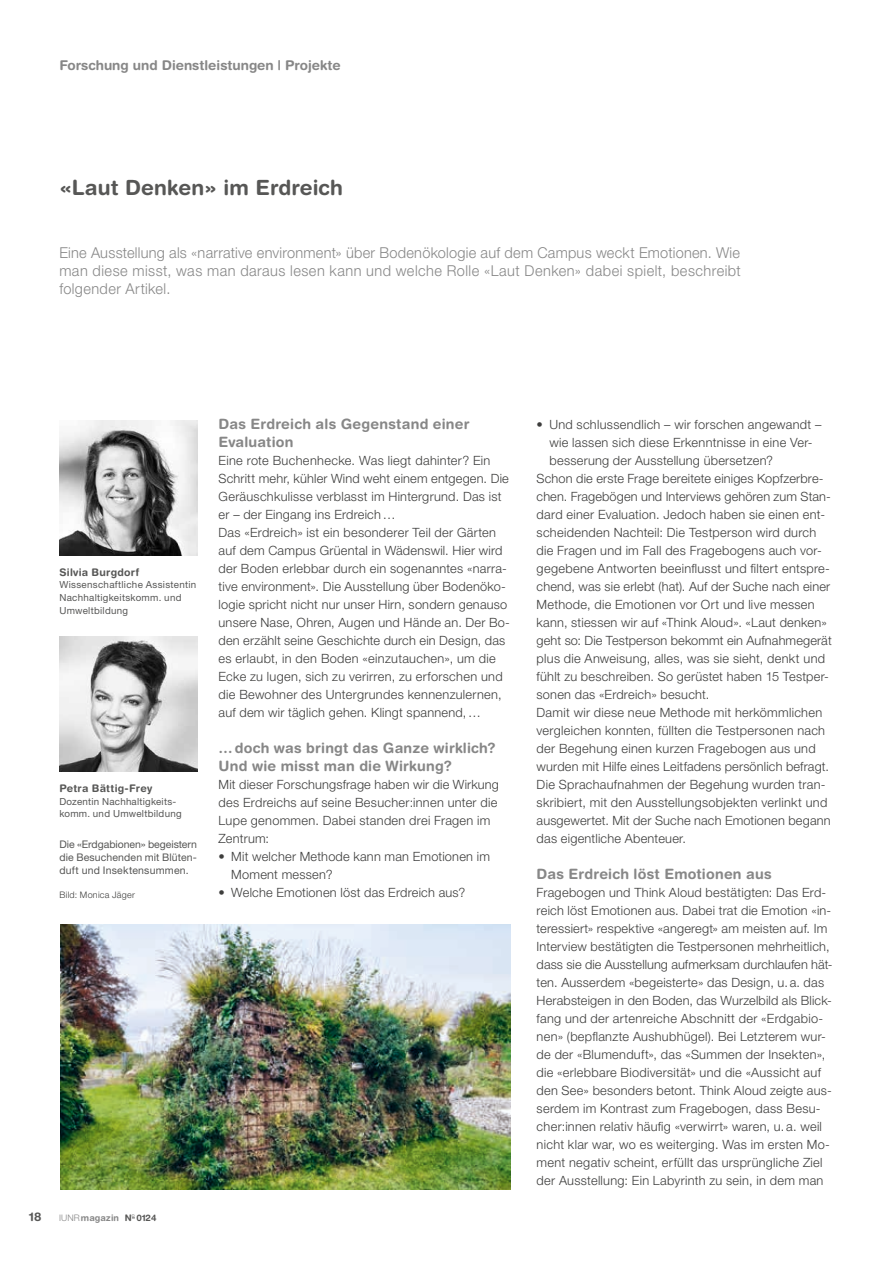
<style>
.page{position:relative;width:893px;height:1263px;background:#fff}
.page>*{position:absolute;margin:0;border:0;box-sizing:border-box;transform-origin:0 0}
.t1{font:700 21px "Helvetica Rounded LT Std";letter-spacing:.005em;color:#575756}
.t2{font:300 15px/18px "Helvetica Neue LT Pro";letter-spacing:.03em;color:#878787;text-align:justify}
.t3{font:700 14.25px/18px "Helvetica Rounded LT Std";letter-spacing:.015em;color:#878787}
.t4{font:700 13.5px "Helvetica Rounded LT Std";color:#878787}
.t5{font:300 12.75px/18px "Helvetica Neue LT Pro";letter-spacing:.02em;color:#3d3d3c}
.t6{font:700 12px "Helvetica Rounded LT Std";color:#575756}
.t7{font:10.5px/12.8px "Helvetica Neue LT Pro";letter-spacing:.015em;color:#575756;text-align:justify}
.t8{font:700 10.5px "Helvetica Rounded LT Std";letter-spacing:.025em;color:#575756}
.t9{font:9.75px/12.8px "Helvetica Neue LT Pro";letter-spacing:.03em;color:#575756}
.t10{font:700 9px "Helvetica Rounded LT Std";letter-spacing:.005em;color:#878787}
.t11{font:300 9px "Helvetica Neue LT Pro";letter-spacing:.03em;color:#3d3d3c}
.s1{font-family:"Helvetica Neue LT Pro";font-weight:300}
.s2{color:#575756}
</style>
<div class="page">
<img style="left:59px;top:636px;width:138px;height:135px">
<img style="left:60px;top:420px;width:137px;height:135px">
<img style="left:60px;top:924px;width:450px;height:266px">
<p class="t4" style="left:60px;top:57px;width:283px">Forschung und Dienstleistungen | Projekte</p>
<h1 class="t1" style="left:59px;top:175px;width:285px">«Laut Denken» im Erdreich</h1>
<p class="t2" style="left:59px;top:243px;width:683px">Eine Ausstellung als «narrative environment» über Bodenökologie auf dem Campus weckt Emotionen. Wie man diese misst, was man daraus lesen kann und welche Rolle «Laut Denken» dabei spielt, beschreibt folgender Artikel.</p>
<p class="t8" style="left:59px;top:566px;width:82px">Silvia Burgdorf</p>
<p class="t9" style="left:59px;top:578px;width:138px">Wissenschaftliche Assistentin<br>Nachhaltigkeitskomm. und<br>Umweltbildung</p>
<p class="t8" style="left:59px;top:782px;width:94px">Petra Bättig-Frey</p>
<p class="t9" style="left:59px;top:795px;width:124px">Dozentin Nachhaltigkeits&shy;komm. und Umweltbildung</p>
<p class="t7" style="left:60px;top:838px;width:139px">Die «Erdgabionen» begeistern die Besuchenden mit Blüten&shy;duft und Insektensummen.</p>
<p class="t11" style="left:60px;top:889px;width:77px">Bild: Monica Jäger</p>
<p class="t3" style="left:219px;top:415px;width:253px">Das Erdreich als Gegenstand einer<br>Evaluation</p>
<p class="t5" style="left:219px;top:451px;width:293px">Eine rote Buchenhecke. Was liegt dahinter? Ein Schritt mehr, kühler Wind weht einem entgegen. Die Geräuschkulisse verblasst im Hintergrund. Das ist er – der Eingang ins Erdreich…<br>Das «Erdreich» ist ein besonderer Teil der Gärten auf dem Campus Grüental in Wädenswil. Hier wird der Boden erlebbar durch ein sogenanntes «narra&shy;tive environment». Die Ausstellung über Bodenöko&shy;logie spricht nicht nur unser Hirn, sondern genauso unsere Nase, Ohren, Augen und Hände an. Der Bo&shy;den erzählt seine Geschichte durch ein Design, das es erlaubt, in den Boden «einzutauchen», um die Ecke zu lugen, sich zu verirren, zu erforschen und die Bewohner des Untergrundes kennenzulernen, auf dem wir täglich gehen. Klingt spannend,…</p>
<p class="t3" style="left:219px;top:739px;width:279px">…doch was bringt das Ganze wirklich?<br>Und wie misst man die Wirkung?</p>
<p class="t5" style="left:219px;top:775px;width:282px">Mit dieser Forschungsfrage haben wir die Wirkung des Erdreichs auf seine Besucher:innen unter die Lupe genommen. Dabei standen drei Fragen im Zentrum:</p>
<p class="t5" style="left:231px;top:847px;width:260px;text-indent:-13px">• Mit welcher Methode kann man Emotionen im<br>Moment messen?</p>
<p class="t5" style="left:219px;top:883px;width:248px">• Welche Emotionen löst das Erdreich aus?</p>
<p class="t6" style="left:29px;top:1209px;width:14px">18</p>
<p class="t10" style="left:59px;top:1212px;width:99px"><span class="s1">IUNR</span>magazin <span class="s2">N</span><sup>o</sup> <span class="s2">0124</span></p>
<p class="t5" style="left:537px;top:415px;width:286px">• Und schlussendlich – wir forschen angewandt –</p>
<p class="t5" style="left:549px;top:433px;width:265px">wie lassen sich diese Erkenntnisse in eine Ver-</p>
<p class="t5" style="left:549px;top:451px;width:225px">besserung der Ausstellung übersetzen?</p>
<p class="t5" style="left:537px;top:469px;width:288px">Schon die erste Frage bereitete einiges Kopfzerbre-</p>
<p class="t5" style="left:537px;top:487px;width:296px">chen. Fragebögen und Interviews gehören zum Stan-</p>
<p class="t5" style="left:537px;top:505px;width:290px">dard einer Evaluation. Jedoch haben sie einen ent-</p>
<p class="t5" style="left:537px;top:523px;width:281px">scheidenden Nachteil: Die Testperson wird durch</p>
<p class="t5" style="left:537px;top:541px;width:287px">die Fragen und im Fall des Fragebogens auch vor-</p>
<p class="t5" style="left:537px;top:559px;width:295px">gegebene Antworten beeinflusst und filtert entspre-</p>
<p class="t5" style="left:537px;top:577px;width:295px">chend, was sie erlebt (hat). Auf der Suche nach einer</p>
<p class="t5" style="left:537px;top:595px;width:280px">Methode, die Emotionen vor Ort und live messen</p>
<p class="t5" style="left:537px;top:613px;width:292px">kann, stiessen wir auf «Think Aloud». «Laut denken»</p>
<p class="t5" style="left:537px;top:631px;width:297px">geht so: Die Testperson bekommt ein Aufnahmegerät</p>
<p class="t5" style="left:537px;top:649px;width:290px">plus die Anweisung, alles, was sie sieht, denkt und</p>
<p class="t5" style="left:537px;top:667px;width:294px">fühlt zu beschreiben. So gerüstet haben 15 Testper-</p>
<p class="t5" style="left:537px;top:685px;width:174px">sonen das «Erdreich» besucht.</p>
<p class="t5" style="left:537px;top:703px;width:287px">Damit wir diese neue Methode mit herkömmlichen</p>
<p class="t5" style="left:537px;top:721px;width:290px">vergleichen konnten, füllten die Testpersonen nach</p>
<p class="t5" style="left:537px;top:739px;width:281px">der Begehung einen kurzen Fragebogen aus und</p>
<p class="t5" style="left:537px;top:757px;width:294px">wurden mit Hilfe eines Leitfadens persönlich befragt.</p>
<p class="t5" style="left:537px;top:775px;width:290px">Die Sprachaufnahmen der Begehung wurden tran-</p>
<p class="t5" style="left:537px;top:793px;width:292px">skribiert, mit den Ausstellungsobjekten verlinkt und</p>
<p class="t5" style="left:537px;top:811px;width:296px">ausgewertet. Mit der Suche nach Emotionen begann</p>
<p class="t5" style="left:537px;top:829px;width:151px">das eigentliche Abenteuer.</p>
<p class="t3" style="left:537px;top:865px;width:237px">Das Erdreich löst Emotionen aus</p>
<p class="t5" style="left:537px;top:883px;width:298px">Fragebogen und Think Aloud bestätigten: Das Erd&shy;reich löst Emotionen aus. Dabei trat die Emotion «in&shy;teressiert» respektive «angeregt» am meisten auf. Im Interview bestätigten die Testpersonen mehrheitlich, dass sie die Ausstellung aufmerksam durchlaufen hät&shy;ten. Ausserdem «begeisterte» das Design, u. a. das Herabsteigen in den Boden, das Wurzelbild als Blick&shy;fang und der artenreiche Abschnitt der «Erdgabio&shy;nen» (bepflanzte Aushubhügel). Bei Letzterem wur&shy;de der «Blumenduft», das «Summen der Insekten», die «erlebbare Biodiversität» und die «Aussicht auf den See» besonders betont. Think Aloud zeigte aus&shy;serdem im Kontrast zum Fragebogen, dass Besu&shy;cher:innen relativ häufig «verwirrt» waren, u. a. weil nicht klar war, wo es weiterging. Was im ersten Mo&shy;ment negativ scheint, erfüllt das ursprüngliche Ziel der Ausstellung: Ein Labyrinth zu sein, in dem man</p>
</div>
